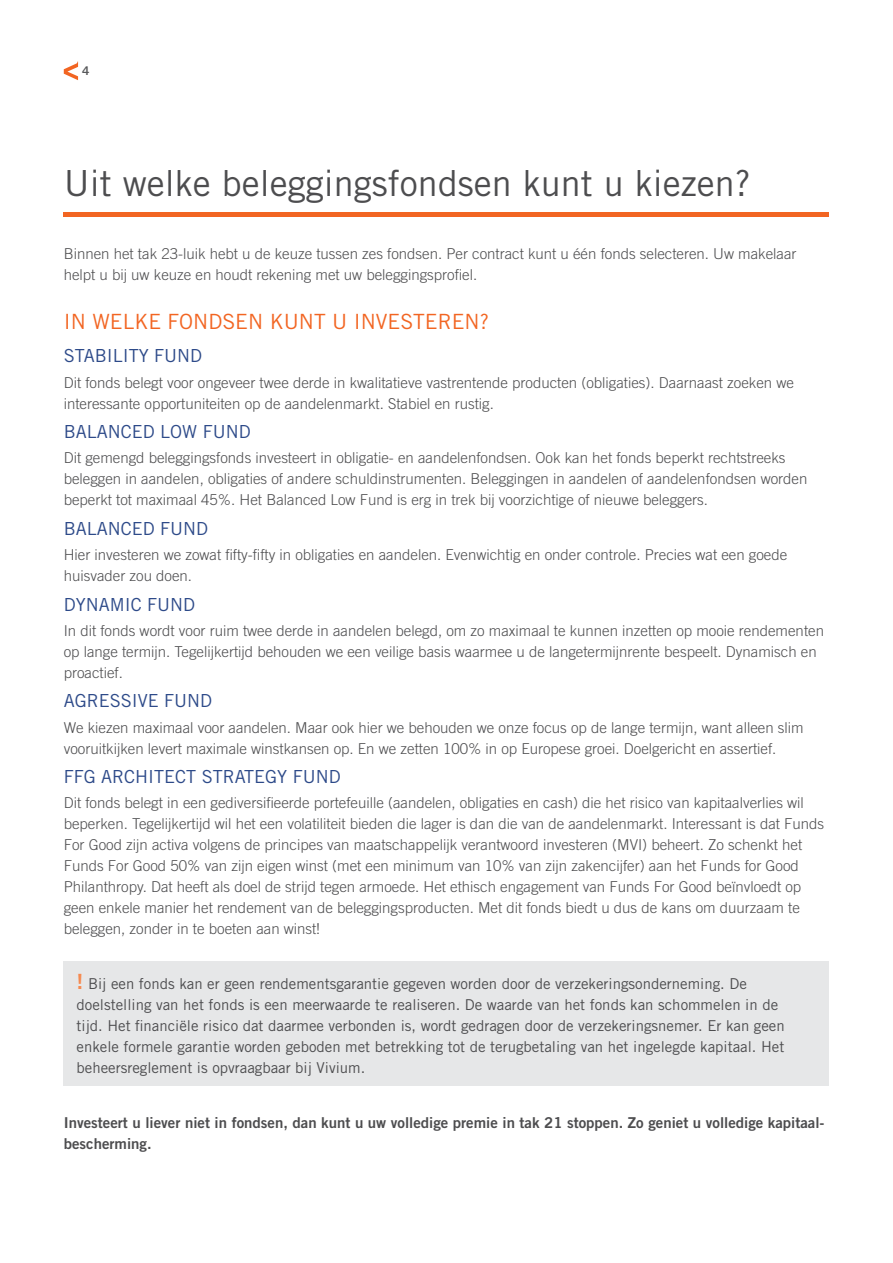
<style>
.page{position:relative;width:893px;height:1263px;background:#fff}
.page>*{position:absolute;margin:0;border:0;box-sizing:border-box;transform-origin:0 0}
.t1{font:36px "Trade Gothic LT Std";color:#4d4d4f}
.t2{font:21px "Trade Gothic LT Std";color:#f26522}
.t3{font:18px "Trade Gothic LT Std";color:#2d4a89}
.t4{font:300 15px/21px "Trade Gothic LT Std";color:#4d4d4f}
.t5{font:15px/21px "Trade Gothic LT Std";color:#4d4d4f}
.t6{font:15px/21px "Trade Gothic LT Std Bd 2";color:#4d4d4f}
.t7{font:12px "Trade Gothic LT Std Bd 2";color:#58595b}
.s1{font-family:"Trade Gothic LT Std Bd 2";font-size:21px;color:#f68a50}
</style>
<div class="page">
<svg style="left:64px;top:62px;width:14px;height:18px"></svg>
<hr style="left:64px;top:213px;width:765px;height:4px;background:#f26522">
<div style="left:64px;top:961px;width:765px;height:125px;background:#e6e7e8"></div>
<p class="t7" style="left:82px;top:63px;width:9px">4</p>
<h1 class="t1" style="left:64px;top:162px;width:688px">Uit welke beleggingsfondsen kunt u kiezen?</h1>
<p class="t4" style="left:64px;top:243px;width:734px">Binnen het tak 23-luik hebt u de keuze tussen zes fondsen. Per contract kunt u één fonds selecteren. Uw makelaar helpt u bij uw keuze en houdt rekening met uw beleggingsprofiel.</p>
<h2 class="t2" style="left:64px;top:308px;width:427px">IN WELKE FONDSEN KUNT U INVESTEREN?</h2>
<p class="t3" style="left:64px;top:345px;width:140px">STABILITY FUND</p>
<p class="t4" style="left:64px;top:372px;width:732px">Dit fonds belegt voor ongeveer twee derde in kwalitatieve vastrentende producten (obligaties). Daarnaast zoeken we interessante opportuniteiten op de aandelenmarkt. Stabiel en rustig.</p>
<p class="t3" style="left:64px;top:421px;width:189px">BALANCED LOW FUND</p>
<p class="t4" style="left:64px;top:447px;width:745px">Dit gemengd beleggingsfonds investeert in obligatie- en aandelenfondsen. Ook kan het fonds beperkt rechtstreeks beleggen in aandelen, obligaties of andere schuldinstrumenten. Beleggingen in aandelen of aandelenfondsen worden beperkt tot maximaal 45%. Het Balanced Low Fund is erg in trek bij voorzichtige of nieuwe beleggers.</p>
<p class="t3" style="left:64px;top:518px;width:146px">BALANCED FUND</p>
<p class="t4" style="left:64px;top:544px;width:725px">Hier investeren we zowat fifty-fifty in obligaties en aandelen. Evenwichtig en onder controle. Precies wat een goede huisvader zou doen.</p>
<p class="t3" style="left:64px;top:593px;width:133px">DYNAMIC FUND</p>
<p class="t4" style="left:64px;top:620px;width:762px">In dit fonds wordt voor ruim twee derde in aandelen belegd, om zo maximaal te kunnen inzetten op mooie rendementen op lange termijn. Tegelijkertijd behouden we een veilige basis waarmee u de langetermijnrente bespeelt. Dynamisch en proactief.</p>
<p class="t3" style="left:64px;top:690px;width:150px">AGRESSIVE FUND</p>
<p class="t4" style="left:64px;top:717px;width:741px">We kiezen maximaal voor aandelen. Maar ook hier we behouden we onze focus op de lange termijn, want alleen slim vooruitkijken levert maximale winstkansen op. En we zetten 100% in op Europese groei. Doelgericht en assertief.</p>
<p class="t3" style="left:64px;top:766px;width:278px">FFG ARCHITECT STRATEGY FUND</p>
<p class="t4" style="left:64px;top:792px;width:762px">Dit fonds belegt in een gediversifieerde portefeuille (aandelen, obligaties en cash) die het risico van kapitaalverlies wil beperken. Tegelijkertijd wil het een volatiliteit bieden die lager is dan die van de aandelenmarkt. Interessant is dat Funds For Good zijn activa volgens de principes van maatschappelijk verantwoord investeren (MVI) beheert. Zo schenkt het Funds For Good 50% van zijn eigen winst (met een minimum van 10% van zijn zakencijfer) aan het Funds for Good Philanthropy. Dat heeft als doel de strijd tegen armoede. Het ethisch engagement van Funds For Good beïnvloedt op geen enkele manier het rendement van de beleggingsproducten. Met dit fonds biedt u dus de kans om duurzaam te beleggen, zonder in te boeten aan winst!</p>
<p class="t5" style="left:77px;top:973px;width:710px"><span class="s1">!</span> Bij een fonds kan er geen rendementsgarantie gegeven worden door de verzekeringsonderneming. De doelstelling van het fonds is een meerwaarde te realiseren. De waarde van het fonds kan schommelen in de tijd. Het financiële risico dat daarmee verbonden is, wordt gedragen door de verzekeringsnemer. Er kan geen enkele formele garantie worden geboden met betrekking tot de terugbetaling van het ingelegde kapitaal. Het beheersreglement is opvraagbaar bij Vivium.</p>
<p class="t6" style="left:64px;top:1112px;width:762px">Investeert u liever niet in fondsen, dan kunt u uw volledige premie in tak 21 stoppen. Zo geniet u volledige kapitaal&shy;bescherming.</p>
</div>
